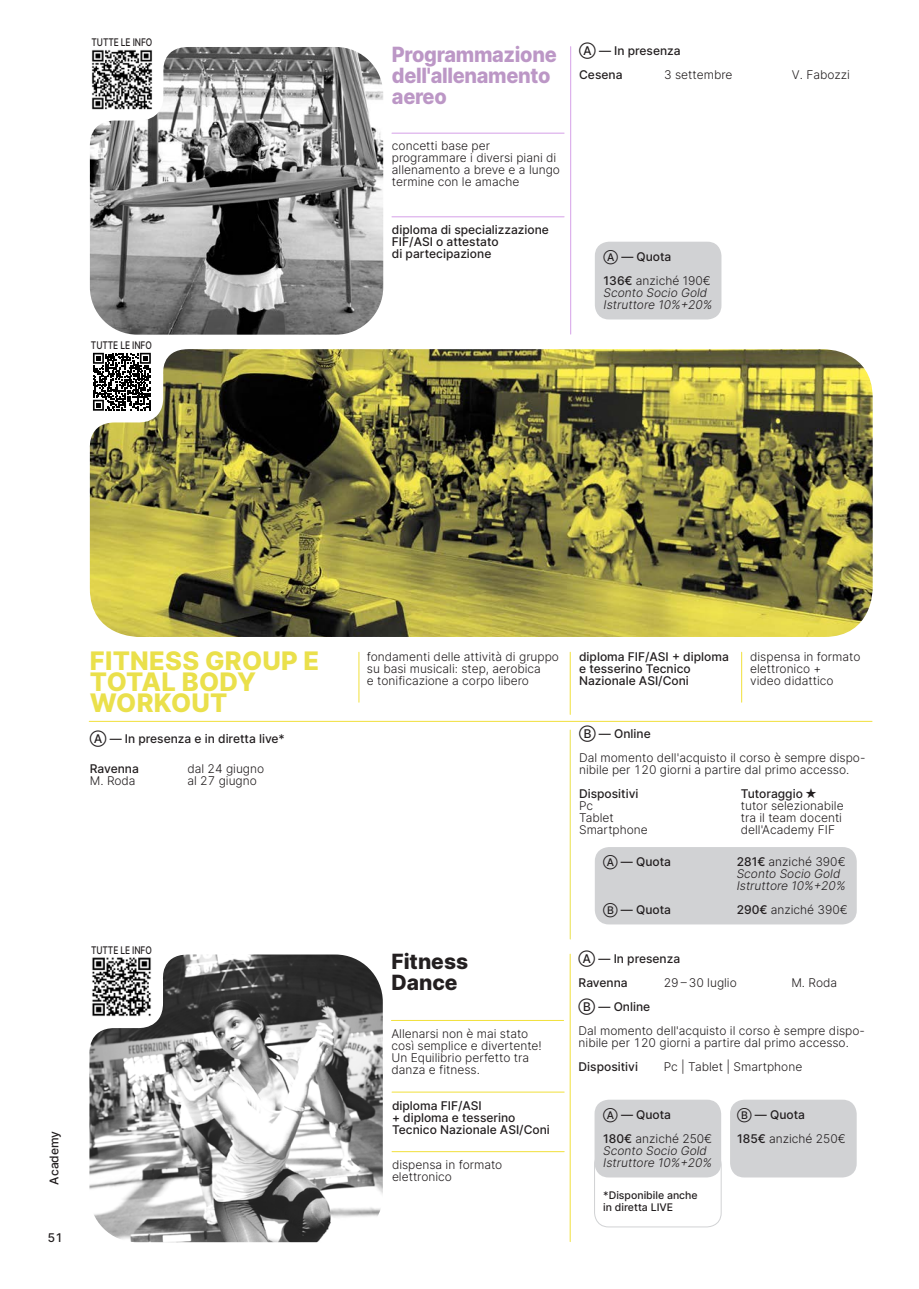
<style>
.page{position:relative;width:919px;height:1289px;background:#fff}
.page>*{position:absolute;margin:0;border:0;box-sizing:border-box;transform-origin:0 0}
.t1{font:800 25.5px/21px "Inter";letter-spacing:.01em;color:#eae04b}
.t2{font:800 21px/21px "Inter";letter-spacing:-.015em;color:#bc97c6;scale:.95 1}
.t3{font:800 21px/21px "Inter";color:#231f20}
.t4{font:300 12px/12px "Inter";color:#231f20}
.t5{font:500 12px/12px "Inter";color:#231f20}
.t6{font:italic 300 12px/12px "Inter";color:#231f20}
.t7{font:500 10.5px "Inter";letter-spacing:-.01em;color:#231f20;scale:.8 1}
.t8{font:500 10.5px/12px "Inter";letter-spacing:-.01em;color:#231f20}
.s1{font-weight:500;font-size:10.5px}
.s2{font-weight:500}
.s3{font-size:10.5px}
.s4{font-weight:500;font-style:normal}
.s5{font-style:normal}
</style>
<div class="page">
<div style="left:594px;top:847px;width:262px;height:77px;background:#d1d2d4;border-radius:14px"></div>
<hr style="left:89px;top:721px;width:783px;height:1px;background:#f1e03b">
<hr style="left:569px;top:652px;width:1px;height:62px;background:#f1e03b">
<hr style="left:569px;top:730px;width:1px;height:209px;background:#eae04b">
<hr style="left:358px;top:652px;width:1px;height:50px;background:#f1e03b">
<hr style="left:741px;top:652px;width:1px;height:50px;background:#f1e03b">
<hr style="left:391px;top:1020px;width:172px;height:1px;background:#f1e03b">
<hr style="left:569px;top:954px;width:1px;height:287px;background:#f1e03b">
<div style="left:594px;top:1099px;width:127px;height:78px;background:#d1d2d4;border-radius:14px"></div>
<div style="left:594px;top:1150px;width:127px;height:77px;border:1px solid #d1d2d4;border-radius:14px"></div>
<div style="left:730px;top:1099px;width:126px;height:78px;background:#d1d2d4;border-radius:14px"></div>
<hr style="left:392px;top:1091px;width:172px;height:1px;background:#f1e03b">
<hr style="left:392px;top:1151px;width:172px;height:1px;background:#f1e03b">
<img style="left:89px;top:954px;width:294px;height:288px">
<img style="left:89px;top:954px;width:64px;height:64px">
<img style="left:89px;top:349px;width:784px;height:288px">
<img style="left:89px;top:47px;width:294px;height:287px">
<img style="left:90px;top:47px;width:64px;height:64px">
<div style="left:594px;top:242px;width:127px;height:77px;background:#d1d2d4;border-radius:14px"></div>
<hr style="left:392px;top:133px;width:172px;height:1px;background:#d5a0e8">
<hr style="left:392px;top:216px;width:172px;height:1px;background:#d5a0e8">
<hr style="left:570px;top:47px;width:1px;height:287px;background:#d5a0e8">
<p class="t7" style="left:91px;top:34px;width:78px">TUTTE LE INFO</p>
<p class="t7" style="left:91px;top:337px;width:78px">TUTTE LE INFO</p>
<h2 class="t2" style="left:392px;top:43px;width:175px">Programmazione dell'allenamento aereo</h2>
<p class="t4" style="left:392px;top:140px;width:169px">concetti base per programmare i diversi piani di allenamento a breve e a lungo termine con le amache</p>
<p class="t5" style="left:392px;top:224px;width:158px">diploma di specializzazione<br>FIF/ASI o attestato<br>di partecipazione</p>
<p class="t5" style="left:579px;top:39px;width:103px;line-height:24px">Ⓐ — In presenza<br>Cesena</p>
<p class="t4" style="left:664px;top:69px;width:70px">3 settembre</p>
<p class="t4" style="left:791px;top:69px;width:60px">V. Fabozzi</p>
<p class="t4" style="left:603px;top:244px;width:109px;line-height:24px"><span class="s1">Ⓐ</span> <span class="s2">— Quota<br>136€</span> anziché 190€</p>
<p class="t6" style="left:603px;top:287px;width:110px">Sconto Socio Gold<br>Istruttore 10%+20%</p>
<p class="t5" style="left:48px;top:1184px;width:55px;rotate:-90deg">Academy</p>
<p class="t5" style="left:47px;top:1231px;width:17px">51</p>
<h1 class="t1" style="left:90px;top:649px;width:231px">FITNESS GROUP E<br>TOTAL BODY<br>WORKOUT</h1>
<p class="t4" style="left:367px;top:650px;width:194px">fondamenti delle attività di gruppo su basi musicali: step, aerobica<br>e tonificazione a corpo libero</p>
<p class="t5" style="left:90px;top:732px;width:196px">Ⓐ — In presenza e in diretta live*</p>
<p class="t5" style="left:90px;top:762px;width:51px">Ravenna</p>
<p class="t4" style="left:187px;top:762px;width:78px">dal 24 giugno</p>
<p class="t4" style="left:90px;top:774px;width:47px">M. Roda</p>
<p class="t4" style="left:187px;top:774px;width:71px">al 27 giugno</p>
<p class="t7" style="left:91px;top:942px;width:78px">TUTTE LE INFO</p>
<h2 class="t3" style="left:391px;top:950px;width:78px">Fitness<br>Dance</h2>
<p class="t4" style="left:391px;top:1026px;width:152px">Allenarsi non è mai stato così semplice e divertente!<br>Un Equilibrio perfetto tra danza e fitness.</p>
<p class="t5" style="left:392px;top:1098px;width:159px">diploma FIF/ASI<br>+ diploma e tesserino<br>Tecnico Nazionale ASI/Coni</p>
<p class="t4" style="left:392px;top:1158px;width:112px">dispensa in formato elettronico</p>
<p class="t5" style="left:579px;top:650px;width:151px">diploma FIF/ASI + diploma e tesserino Tecnico<br>Nazionale ASI/Coni</p>
<p class="t4" style="left:750px;top:650px;width:112px">dispensa in formato elettronico +<br>video didattico</p>
<p class="t5" style="left:579px;top:727px;width:73px">Ⓑ — Online</p>
<p class="t4" style="left:579px;top:751px;width:288px">Dal momento dell'acquisto il corso è sempre dispo&shy;nibile per 120 giorni a partire dal primo accesso.</p>
<p class="t5" style="left:579px;top:787px;width:61px">Dispositivi</p>
<p class="t5" style="left:740px;top:787px;width:78px">Tutoraggio ★</p>
<p class="t4" style="left:579px;top:799px;width:16px">Pc</p>
<p class="t4" style="left:740px;top:799px;width:104px">tutor selezionabile</p>
<p class="t4" style="left:579px;top:811px;width:36px">Tablet</p>
<p class="t4" style="left:740px;top:811px;width:103px">tra il team docenti</p>
<p class="t4" style="left:579px;top:823px;width:70px">Smartphone</p>
<p class="t4" style="left:740px;top:823px;width:96px">dell'Academy FIF</p>
<p class="t5" style="left:603px;top:854px;width:69px"><span class="s3">Ⓐ</span> — Quota</p>
<p class="t6" style="left:736px;top:855px;width:110px"><span class="s4">281€</span> <span class="s5">anziché 390€<br></span>Sconto Socio Gold<br>Istruttore 10%+20%</p>
<p class="t5" style="left:603px;top:902px;width:69px"><span class="s3">Ⓑ</span> — Quota</p>
<p class="t4" style="left:736px;top:902px;width:112px"><span class="s2">290€</span> anziché 390€</p>
<p class="t5" style="left:578px;top:946px;width:103px;line-height:24px">Ⓐ — In presenza<br>Ravenna</p>
<p class="t4" style="left:663px;top:976px;width:75px">29 – 30 luglio</p>
<p class="t4" style="left:791px;top:976px;width:47px">M. Roda</p>
<p class="t5" style="left:578px;top:1000px;width:73px">Ⓑ — Online</p>
<p class="t4" style="left:578px;top:1024px;width:288px">Dal momento dell'acquisto il corso è sempre dispo&shy;nibile per 120 giorni a partire dal primo accesso.</p>
<p class="t5" style="left:578px;top:1060px;width:61px">Dispositivi</p>
<p class="t4" style="left:663px;top:1060px;width:140px">Pc | Tablet | Smartphone</p>
<p class="t4" style="left:603px;top:1102px;width:110px;line-height:24px"><span class="s1">Ⓐ</span> <span class="s2">— Quota<br>180€</span> anziché 250€</p>
<p class="t6" style="left:603px;top:1144px;width:110px">Sconto Socio Gold<br>Istruttore 10%+20%</p>
<p class="t8" style="left:603px;top:1188px;width:96px">*Disponibile anche in diretta LIVE</p>
<p class="t4" style="left:737px;top:1102px;width:110px;line-height:24px"><span class="s1">Ⓑ</span> <span class="s2">— Quota<br>185€</span> anziché 250€</p>
</div>
